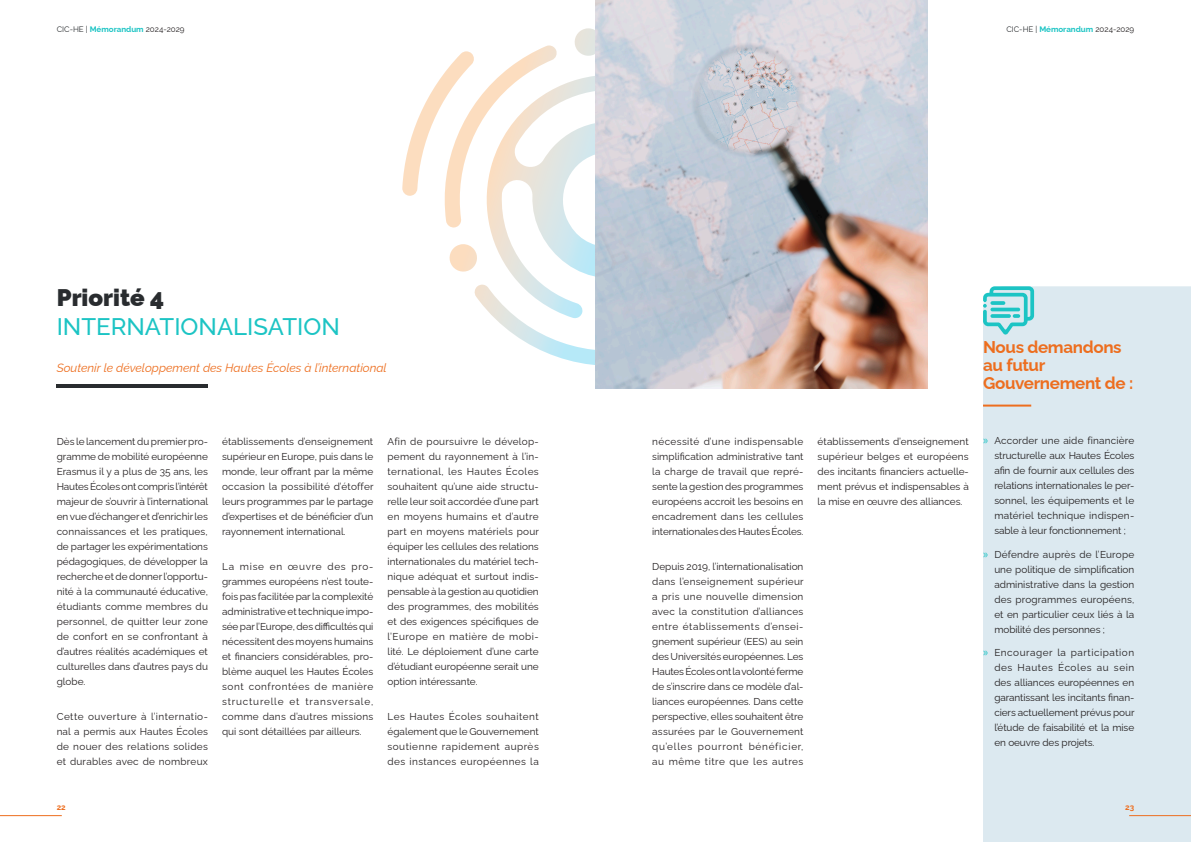
<style>
.page{position:relative;width:1191px;height:842px;background:#fff}
.page>*{position:absolute;margin:0;border:0;box-sizing:border-box;transform-origin:0 0}
.t1{font:500 24px "Raleway";color:#1cc4c4}
.t2{font:900 24px "Raleway";color:#292c2f}
.t3{font:700 17px/18px "Raleway";letter-spacing:-.02em;color:#ed6e1f}
.t4{font:italic 12px "Raleway";color:#ed6e1f}
.t5{font:10px/15px "Raleway";color:#231f20;text-align:justify}
.t6{font:700 8px "Raleway";color:#1cc4c4}
.t7{font:700 8px "Raleway";color:#ed6e1f}
.s1{font-weight:400;color:#292c2f}
.s2{font-weight:400;color:#231f20}
.s3{font-family:"Myriad Pro";font-size:12px;color:#1cc4c4}
</style>
<div class="page">
<svg style="left:402px;top:45px;width:155px;height:183px"></svg>
<svg style="left:574px;top:28px;width:21px;height:28px"></svg>
<svg style="left:449px;top:244px;width:28px;height:28px"></svg>
<svg style="left:474px;top:285px;width:121px;height:80px"></svg>
<svg style="left:481px;top:76px;width:114px;height:243px"></svg>
<hr style="left:0;top:815px;width:62px;height:1px;background:#ed6e1f">
<div style="left:983px;top:286px;width:208px;height:556px;background:#dce9f0"></div>
<img style="left:595px;top:0;width:332px;height:388px">
<hr style="left:57px;top:384px;width:151px;height:4px;background:#292c2f">
<svg style="left:983px;top:286px;width:51px;height:49px;background:#8cd9dd"></svg>
<hr style="left:983px;top:405px;width:48px;height:2px;background:#ed6e1f">
<hr style="left:1129px;top:815px;width:62px;height:1px;background:#ed6e1f">
<p class="t6" style="left:57px;top:23px;width:129px"><span class="s1">CIC-HE |</span> Mémorandum <span class="s2">2024-2029</span></p>
<p class="t6" style="left:1006px;top:23px;width:129px"><span class="s1">CIC-HE |</span> Mémorandum <span class="s2">2024-2029</span></p>
<p class="t2" style="left:57px;top:279px;width:109px">Priorité 4</p>
<p class="t1" style="left:57px;top:308px;width:285px">INTERNATIONALISATION</p>
<p class="t4" style="left:57px;top:358px;width:331px">Soutenir le développement des Hautes Écoles à l’international</p>
<p class="t5" style="left:57px;top:433px;width:153px">Dès le lancement du premier pro&shy;gramme de mobilité européenne Erasmus il y a plus de 35 ans, les Hautes Écoles ont compris l’intérêt majeur de s’ouvrir à l’international en vue d’échanger et d’enrichir les connaissances et les pratiques, de partager les expérimentations pédagogiques, de développer la recherche et de donner l’opportu&shy;nité à la communauté éducative, étudiants comme membres du personnel, de quitter leur zone de confort en se confrontant à d’autres réalités académiques et culturelles dans d’autres pays du globe.</p>
<p class="t5" style="left:57px;top:708px;width:153px">Cette ouverture à l’internatio&shy;nal a permis aux Hautes Écoles de nouer des relations solides et durables avec de nombreux</p>
<p class="t5" style="left:222px;top:433px;width:153px">établissements d’enseignement supérieur en Europe, puis dans le monde, leur offrant par la même occasion la possibilité d’étoffer leurs programmes par le partage d’expertises et de bénéficier d’un rayonnement international.</p>
<p class="t5" style="left:222px;top:558px;width:153px">La mise en œuvre des pro&shy;grammes européens n’est toute&shy;fois pas facilitée par la complexité administrative et technique impo&shy;sée par l’Europe, des difficultés qui nécessitent des moyens humains et financiers considérables, pro&shy;blème auquel les Hautes Écoles sont confrontées de manière structurelle et transversale, comme dans d’autres missions qui sont détaillées par ailleurs.</p>
<p class="t5" style="left:387px;top:433px;width:153px">Afin de poursuivre le dévelop&shy;pement du rayonnement à l’in&shy;ternational, les Hautes Écoles souhaitent qu’une aide structu&shy;relle leur soit accordée d’une part en moyens humains et d’autre part en moyens matériels pour équiper les cellules des relations internationales du matériel tech&shy;nique adéquat et surtout indis&shy;pensable à la gestion au quotidien des programmes, des mobilités et des exigences spécifiques de l’Europe en matière de mobi&shy;lité. Le déploiement d’une carte d’étudiant européenne serait une option intéressante.</p>
<p class="t5" style="left:387px;top:708px;width:153px">Les Hautes Écoles souhaitent également que le Gouvernement soutienne rapidement auprès des instances européennes la</p>
<p class="t7" style="left:57px;top:801px;width:11px">22</p>
<p class="t3" style="left:983px;top:336px;width:152px">Nous demandons au futur<br>Gouvernement de :</p>
<p class="t5" style="left:652px;top:433px;width:153px">nécessité d’une indispensable simplification administrative tant la charge de travail que repré&shy;sente la gestion des programmes européens accroit les besoins en encadrement dans les cellules internationales des Hautes Écoles.</p>
<p class="t5" style="left:652px;top:558px;width:153px">Depuis 2019, l’internationalisation dans l’enseignement supérieur a pris une nouvelle dimension avec la constitution d’alliances entre établissements d’ensei&shy;gnement supérieur (EES) au sein des Universités européennes. Les Hautes Écoles ont la volonté ferme de s’inscrire dans ce modèle d’al&shy;liances européennes. Dans cette perspective, elles souhaitent être assurées par le Gouvernement qu’elles pourront bénéficier, au même titre que les autres</p>
<p class="t5" style="left:817px;top:433px;width:153px">établissements d’enseignement supérieur belges et européens des incitants financiers actuelle&shy;ment prévus et indispensables à la mise en œuvre des alliances.</p>
<p class="t5" style="left:994px;top:432px;width:141px;text-indent:-11px"><span class="s3">»</span> Accorder une aide financière structurelle aux Hautes Écoles afin de fournir aux cellules des relations internationales le per&shy;sonnel, les équipements et le matériel technique indispen&shy;sable à leur fonctionnement ;</p>
<p class="t5" style="left:994px;top:546px;width:141px;text-indent:-11px"><span class="s3">»</span> Défendre auprès de l’Europe une politique de simplification administrative dans la gestion des programmes européens, et en particulier ceux liés à la mobilité des personnes ;</p>
<p class="t5" style="left:994px;top:644px;width:142px;text-indent:-11px"><span class="s3">»</span> Encourager la participation des Hautes Écoles au sein des alliances européennes en garantissant les incitants finan&shy;ciers actuellement prévus pour l’étude de faisabilité et la mise en oeuvre des projets.</p>
<p class="t7" style="left:1125px;top:801px;width:10px">23</p>
</div>
